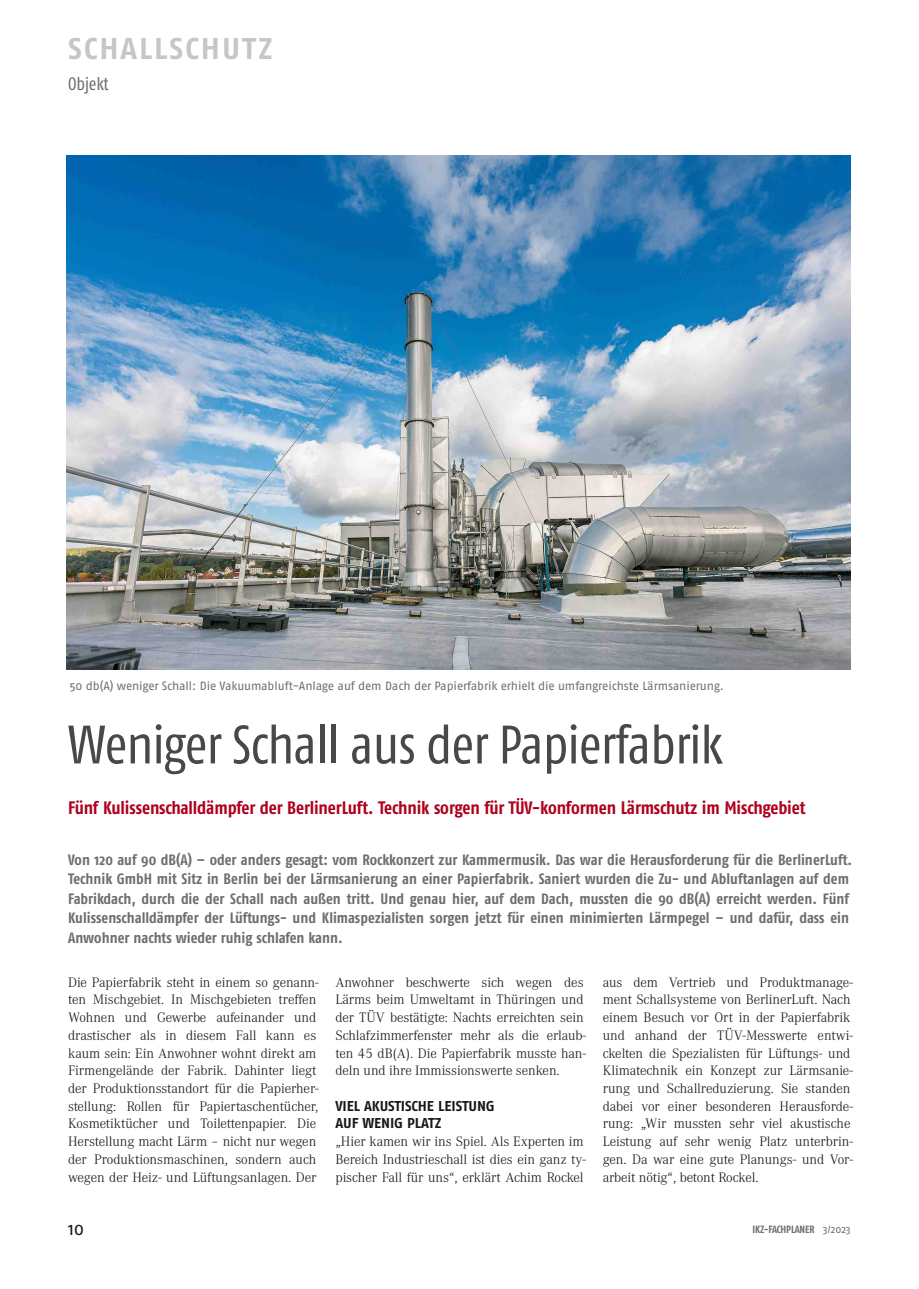
<style>
.page{position:relative;width:919px;height:1289px;background:#fff}
.page>*{position:absolute;margin:0;border:0;box-sizing:border-box;transform-origin:0 0}
.t1{font:condensed 54px "Fago OT";letter-spacing:-.015em;color:#484847}
.t2{font:700 30px "Fago OT";letter-spacing:.065em;color:#c6c6c6}
.t3{font:700 condensed 18px "Fago OT";letter-spacing:-.01em;color:#af011d}
.t4{font:condensed 18px "Fago OT";letter-spacing:-.005em;color:#6f6e6e}
.t5{font:18px "Fago OT";color:#181715}
.t6{font:700 condensed 15px/19.5px "Fago OT";color:#6f6e6e}
.t7{font:300 14.25px/17.7px "Corporate A";letter-spacing:-.01em;color:#181715}
.t8{font:700 14.25px/17.7px "Fago OT";letter-spacing:-.005em;color:#181715}
.t9{font:12px "Fago OT";letter-spacing:-.015em;color:#6f6e6e}
.t10{font:700 condensed 10.5px "Fago OT";letter-spacing:-.01em;color:#6f6e6e}
.s1{font-weight:400;font-stretch:normal}
</style>
<div class="page">
<img style="left:67px;top:156px;width:783px;height:514px">
<h2 class="t2" style="left:68px;top:30px;width:206px">SCHALLSCHUTZ</h2>
<p class="t4" style="left:68px;top:73px;width:42px">Objekt</p>
<p class="t9" style="left:69px;top:679px;width:656px">50 db(A) weniger Schall: Die Vakuumabluft-Anlage auf dem Dach der Papierfabrik erhielt die umfangreichste Lärmsanierung.</p>
<h1 class="t1" style="left:68px;top:712px;width:656px">Weniger Schall aus der Papierfabrik</h1>
<p class="t3" style="left:68px;top:797px;width:739px">Fünf Kulissenschalldämpfer der BerlinerLuft. Technik sorgen für TÜV-konformen Lärmschutz im Mischgebiet</p>
<p class="t6" style="left:68px;top:849px;width:785px">Von 120 auf 90 dB(A) – oder anders gesagt: vom Rockkonzert zur Kammermusik. Das war die Herausforderung für die BerlinerLuft.<br>Technik GmbH mit Sitz in Berlin bei der Lärmsanierung an einer Papierfabrik. Saniert wurden die Zu- und Abluftanlagen auf dem Fabrikdach, durch die der Schall nach außen tritt. Und genau hier, auf dem Dach, mussten die 90 dB(A) erreicht werden. Fünf Kulissenschalldämpfer der Lüftungs- und Klimaspezialisten sorgen jetzt für einen minimierten Lärmpegel – und dafür, dass ein Anwohner nachts wieder ruhig schlafen kann.</p>
<p class="t7" style="left:68px;top:973px;width:252px">Die Papierfabrik steht in einem so genann&shy;ten Mischgebiet. In Mischgebieten treffen Wohnen und Gewerbe aufeinander und drastischer als in diesem Fall kann es kaum sein: Ein Anwohner wohnt direkt am Firmengelände der Fabrik. Dahinter liegt der Produktionsstandort für die Papierher&shy;stellung: Rollen für Papiertaschentücher, Kosmetiktücher und Toilettenpapier. Die Herstellung macht Lärm – nicht nur wegen der Produktionsmaschinen, sondern auch wegen der Heiz- und Lüftungsanlagen. Der</p>
<p class="t7" style="left:335px;top:973px;width:252px">Anwohner beschwerte sich wegen des Lärms beim Umweltamt in Thüringen und der TÜV bestätigte: Nachts erreichten sein Schlafzimmerfenster mehr als die erlaub&shy;ten 45 dB(A). Die Papierfabrik musste han&shy;deln und ihre Immissionswerte senken.</p>
<p class="t8" style="left:335px;top:1096px;width:161px">VIEL AKUSTISCHE LEISTUNG<br>AUF WENIG PLATZ</p>
<p class="t7" style="left:335px;top:1132px;width:252px">„Hier kamen wir ins Spiel. Als Experten im<br>Bereich Industrieschall ist dies ein ganz ty&shy;pischer Fall für uns“, erklärt Achim Rockel</p>
<p class="t7" style="left:602px;top:973px;width:251px">aus dem Vertrieb und Produktmanage&shy;ment Schallsysteme von BerlinerLuft. Nach einem Besuch vor Ort in der Papierfabrik und anhand der TÜV-Messwerte entwi&shy;ckelten die Spezialisten für Lüftungs- und Klimatechnik ein Konzept zur Lärmsanie&shy;rung und Schallreduzierung. Sie standen dabei vor einer besonderen Herausforde&shy;rung: „Wir mussten sehr viel akustische Leistung auf sehr wenig Platz unterbrin&shy;gen. Da war eine gute Planungs- und Vor&shy;arbeit nötig“, betont Rockel.</p>
<p class="t5" style="left:68px;top:1218px;width:18px">10</p>
<p class="t10" style="left:752px;top:1222px;width:100px">IKZ-FACHPLANER <span class="s1">3/2023</span></p>
</div>
